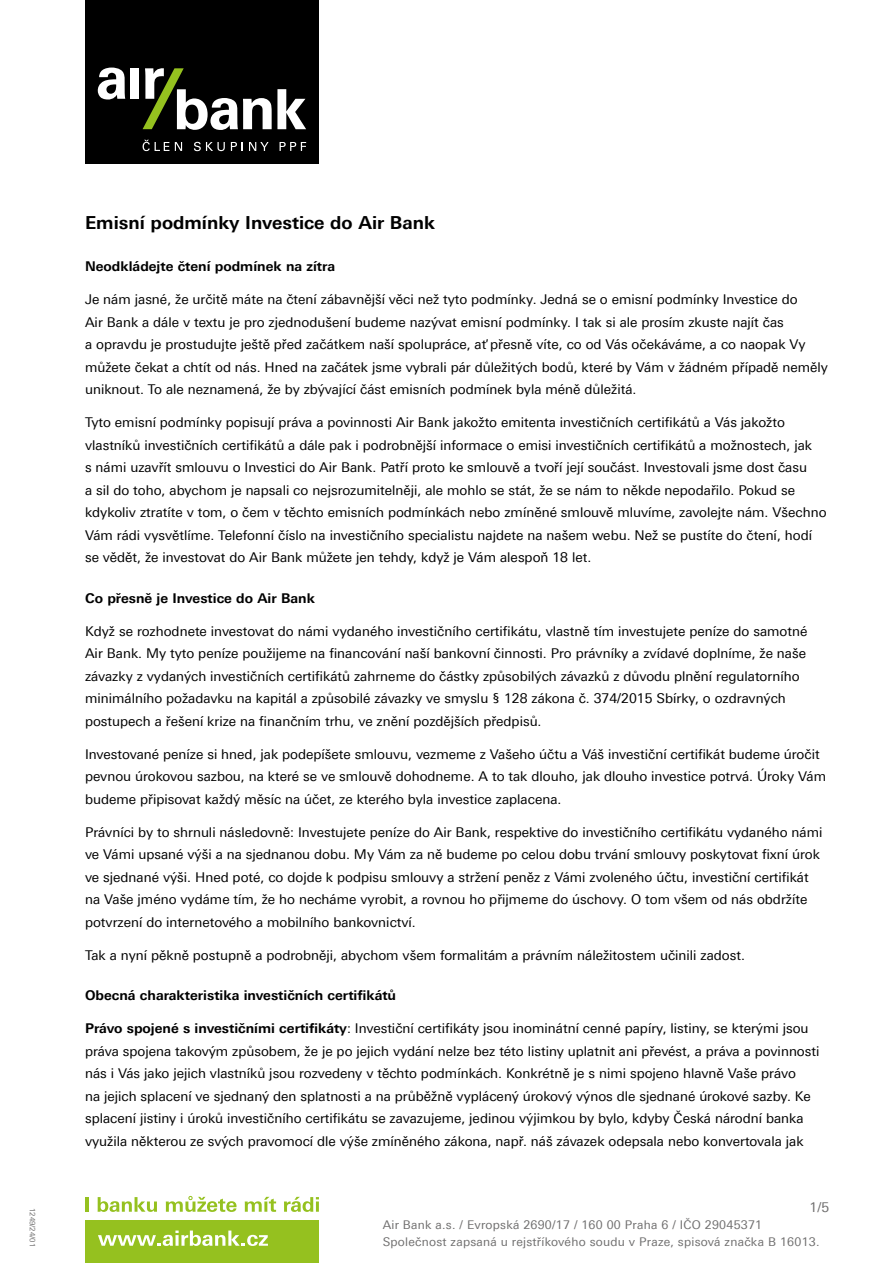
<style>
.page{position:relative;width:893px;height:1263px;background:#fff}
.page>*{position:absolute;margin:0;border:0;box-sizing:border-box;transform-origin:0 0}
.t1{font:700 18px "Linotype Univers 630";color:#000}
.t2{font:13.5px/22.5px "Linotype Univers 430";color:#000}
.t3{font:700 13.5px "Linotype Univers 630";color:#000}
.t4{font:13.5px "Linotype Univers 430";color:#706f6f}
.t5{font:12px/17.1px "Linotype Univers 430";letter-spacing:.02em;color:#706f6f}
.t6{font:7.5px "Linotype Univers 430";color:#706f6f}
.s1{font-family:"Linotype Univers 630";font-weight:700}
</style>
<div class="page">
<hr style="left:85px;top:1197px;width:3px;height:15px;background:#95c11f">
<svg style="left:98px;top:1197px;width:59px;height:15px"></svg>
<svg style="left:166px;top:1196px;width:71px;height:16px"></svg>
<svg style="left:245px;top:1197px;width:31px;height:15px"></svg>
<svg style="left:284px;top:1197px;width:35px;height:15px"></svg>
<div style="left:85px;top:1220px;width:234px;height:43px;background:#95c11f"></div>
<svg style="left:98px;top:1230px;width:170px;height:16px"></svg>
<div style="left:85px;top:0;width:234px;height:164px;background:#000"></div>
<svg style="left:98px;top:68px;width:27px;height:31px"></svg>
<div style="left:130px;top:68px;width:9px;height:31px;background:#fff"></div>
<svg style="left:143px;top:68px;width:163px;height:62px"></svg>
<svg style="left:175px;top:142px;width:7px;height:9px"></svg>
<svg style="left:194px;top:142px;width:31px;height:9px"></svg>
<svg style="left:231px;top:142px;width:12px;height:9px"></svg>
<svg style="left:249px;top:142px;width:20px;height:9px"></svg>
<svg style="left:280px;top:142px;width:26px;height:9px"></svg>
<svg style="left:143px;top:140px;width:26px;height:11px"></svg>
<p class="t6" style="left:37px;top:1208px;width:41px;rotate:90deg">1249/24/01</p>
<h1 class="t1" style="left:85px;top:212px;width:352px">Emisní podmínky Investice do Air Bank</h1>
<p class="t3" style="left:85px;top:258px;width:252px">Neodkládejte čtení podmínek na zítra</p>
<p class="t2" style="left:85px;top:288px;width:744px">Je nám jasné, že určitě máte na čtení zábavnější věci než tyto podmínky. Jedná se o emisní podmínky Investice do<br>Air Bank a dále v textu je pro zjednodušení budeme nazývat emisní podmínky. I tak si ale prosím zkuste najít čas<br>a opravdu je prostudujte ještě před začátkem naší spolupráce, ať přesně víte, co od Vás očekáváme, a co naopak Vy můžete čekat a chtít od nás. Hned na začátek jsme vybrali pár důležitých bodů, které by Vám v žádném případě neměly uniknout. To ale neznamená, že by zbývající část emisních podmínek byla méně důležitá.</p>
<p class="t2" style="left:85px;top:411px;width:743px">Tyto emisní podmínky popisují práva a povinnosti Air Bank jakožto emitenta investičních certifikátů a Vás jakožto vlastníků investičních certifikátů a dále pak i podrobnější informace o emisi investičních certifikátů a možnostech, jak<br>s námi uzavřít smlouvu o Investici do Air Bank. Patří proto ke smlouvě a tvoří její součást. Investovali jsme dost času<br>a sil do toho, abychom je napsali co nejsrozumitelněji, ale mohlo se stát, že se nám to někde nepodařilo. Pokud se kdykoliv ztratíte v tom, o čem v těchto emisních podmínkách nebo zmíněné smlouvě mluvíme, zavolejte nám. Všechno Vám rádi vysvětlíme. Telefonní číslo na investičního specialistu najdete na našem webu. Než se pustíte do čtení, hodí se vědět, že investovat do Air Bank můžete jen tehdy, když je Vám alespoň 18 let.</p>
<p class="t3" style="left:85px;top:590px;width:232px">Co přesně je Investice do Air Bank</p>
<p class="t2" style="left:85px;top:620px;width:724px">Když se rozhodnete investovat do námi vydaného investičního certifikátu, vlastně tím investujete peníze do samotné Air Bank. My tyto peníze použijeme na financování naší bankovní činnosti. Pro právníky a zvídavé doplníme, že naše závazky z vydaných investičních certifikátů zahrneme do částky způsobilých závazků z důvodu plnění regulatorního minimálního požadavku na kapitál a způsobilé závazky ve smyslu § 128 zákona č. 374/2015 Sbírky, o ozdravných postupech a řešení krize na finančním trhu, ve znění pozdějších předpisů.</p>
<p class="t2" style="left:85px;top:743px;width:742px">Investované peníze si hned, jak podepíšete smlouvu, vezmeme z Vašeho účtu a Váš investiční certifikát budeme úročit pevnou úrokovou sazbou, na které se ve smlouvě dohodneme. A to tak dlouho, jak dlouho investice potrvá. Úroky Vám budeme připisovat každý měsíc na účet, ze kterého byla investice zaplacena.</p>
<p class="t2" style="left:85px;top:821px;width:739px">Právníci by to shrnuli následovně: Investujete peníze do Air Bank, respektive do investičního certifikátu vydaného námi ve Vámi upsané výši a na sjednanou dobu. My Vám za ně budeme po celou dobu trvání smlouvy poskytovat fixní úrok ve sjednané výši. Hned poté, co dojde k podpisu smlouvy a stržení peněz z Vámi zvoleného účtu, investiční certifikát na Vaše jméno vydáme tím, že ho necháme vyrobit, a rovnou ho přijmeme do úschovy. O tom všem od nás obdržíte potvrzení do internetového a mobilního bankovnictví.</p>
<p class="t2" style="left:85px;top:944px;width:661px">Tak a nyní pěkně postupně a podrobněji, abychom všem formalitám a právním náležitostem učinili zadost.</p>
<p class="t3" style="left:85px;top:987px;width:313px">Obecná charakteristika investičních certifikátů</p>
<p class="t2" style="left:85px;top:1017px;width:736px"><span class="s1">Právo spojené s investičními certifikáty</span>: Investiční certifikáty jsou inominátní cenné papíry, listiny, se kterými jsou práva spojena takovým způsobem, že je po jejich vydání nelze bez této listiny uplatnit ani převést, a práva a povinnosti nás i Vás jako jejich vlastníků jsou rozvedeny v těchto podmínkách. Konkrétně je s nimi spojeno hlavně Vaše právo<br>na jejich splacení ve sjednaný den splatnosti a na průběžně vyplácený úrokový výnos dle sjednané úrokové sazby. Ke splacení jistiny i úroků investičního certifikátu se zavazujeme, jedinou výjimkou by bylo, kdyby Česká národní banka využila některou ze svých pravomocí dle výše zmíněného zákona, např. náš závazek odepsala nebo konvertovala jak</p>
<p class="t4" style="left:810px;top:1199px;width:21px">1/5</p>
<p class="t5" style="left:383px;top:1216px;width:438px">Air Bank a.s. / Evropská 2690/17 / 160 00 Praha 6 / IČO 29045371<br>Společnost zapsaná u rejstříkového soudu v Praze, spisová značka B 16013.</p>
</div>
